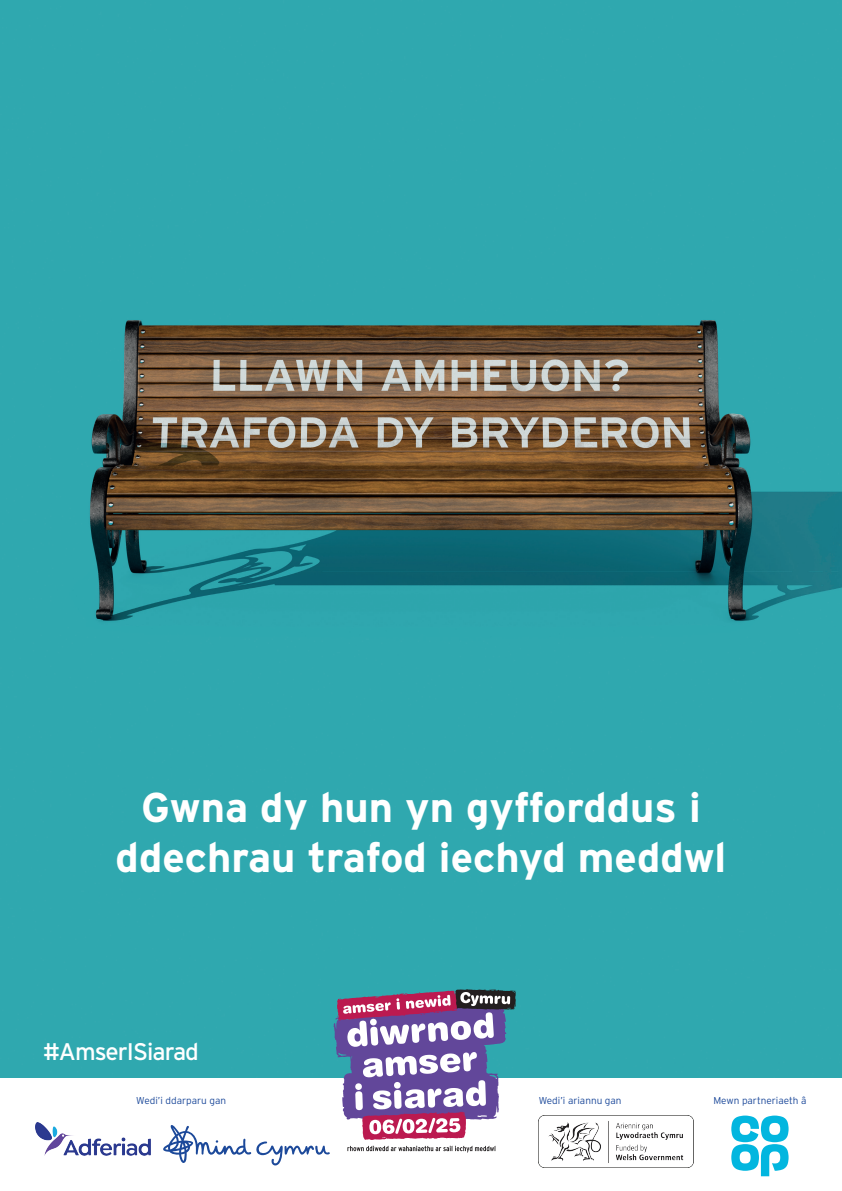
<style>
.page{position:relative;width:842px;height:1191px;background:#fff}
.page>*{position:absolute;margin:0;border:0;box-sizing:border-box;transform-origin:0 0}
.t1{font:700 41.6px/50px "Interstate";color:#fff;text-align:center}
.t2{font:24px "Interstate";letter-spacing:-.04em;color:#fff}
.t3{font:300 10px "Interstate";color:#1c499a}
</style>
<div class="page">
<img style="left:0;top:0;width:842px;height:1078px">
<img style="left:36px;top:1122px;width:115px;height:34px">
<img style="left:538px;top:1115px;width:155px;height:52px">
<svg style="left:731px;top:1115px;width:57px;height:61px"></svg>
<svg style="left:162px;top:989px;width:354px;height:176px"></svg>
<h1 class="t1" style="left:116px;top:782px;width:612px">Gwna dy hun yn gyfforddus i ddechrau trafod iechyd meddwl</h1>
<h2 class="t2" style="left:43px;top:1037px;width:157px">#AmserISiarad</h2>
<p class="t3" style="left:136px;top:1094px;width:91px">Wedi’i ddarparu gan</p>
<p class="t3" style="left:539px;top:1094px;width:84px">Wedi’i ariannu gan</p>
<p class="t3" style="left:713px;top:1094px;width:95px">Mewn partneriaeth â</p>
</div>
